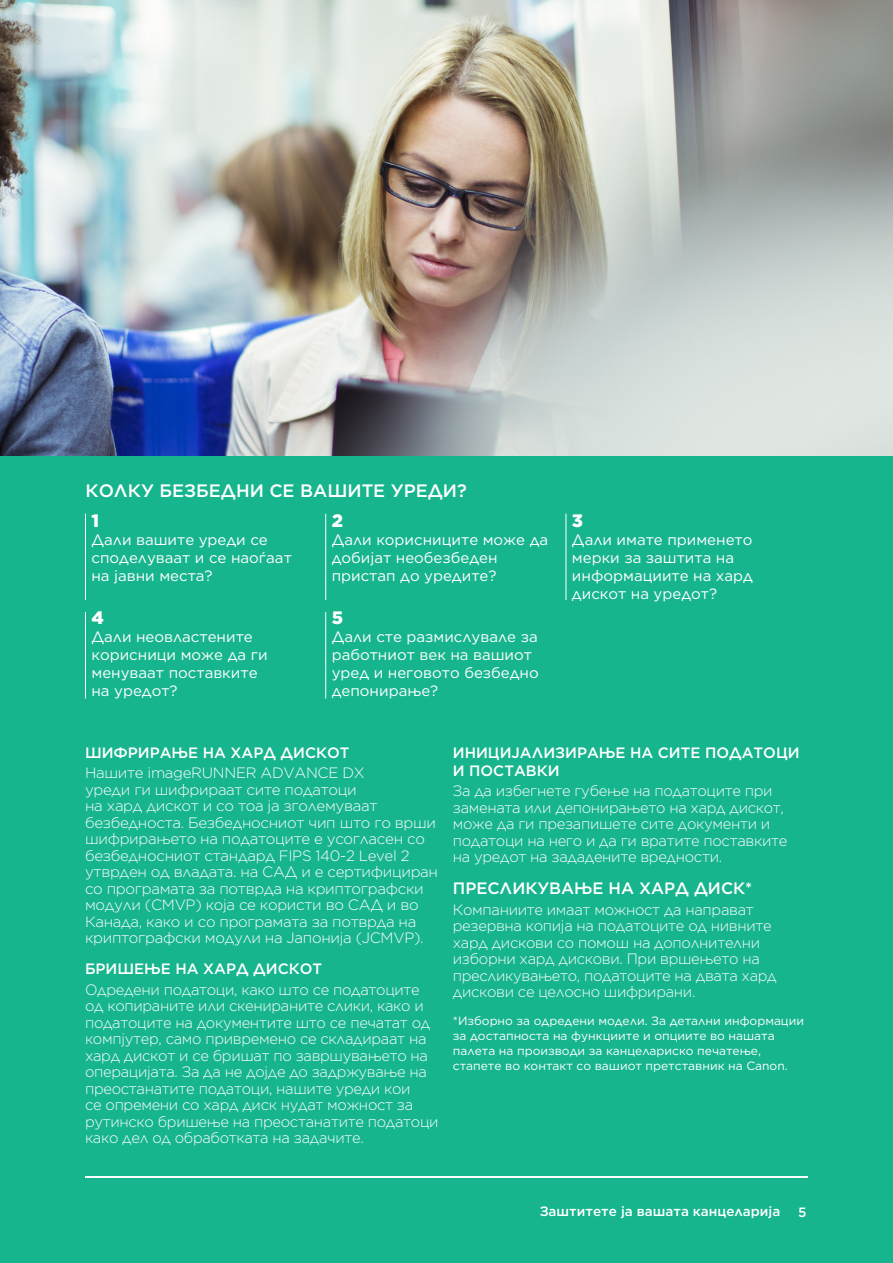
<style>
.page{position:relative;width:893px;height:1263px;background:#fff}
.page>*{position:absolute;margin:0;border:0;box-sizing:border-box;transform-origin:0 0}
.t1{font:500 18px "Gotham";color:#fff}
.t2{font:900 18px "Gotham";color:#fff}
.t3{font:500 16.5px "Gotham";color:#fff}
.t4{font:300 15px/16.5px "Gotham";letter-spacing:-.02em;color:#fff}
.t5{font:15px/18px "Gotham";color:#fff}
.t6{font:500 15px/18px "Gotham";color:#fff}
.t7{font:500 13.5px "Gotham";color:#fff}
.Body_Copy_4mm_Space{font:12px/15px "Gotham";color:#fff}
</style>
<div class="page">
<div style="left:0;top:425px;width:893px;height:838px;background:#16b58e"></div>
<img style="left:0;top:0;width:893px;height:455px">
<hr style="left:85px;top:1176px;width:723px;height:2px;background:#fff">
<hr style="left:85px;top:514px;width:1px;height:86px;background:#fff">
<hr style="left:325px;top:514px;width:1px;height:86px;background:#fff">
<hr style="left:566px;top:514px;width:1px;height:86px;background:#fff">
<hr style="left:85px;top:612px;width:1px;height:86px;background:#fff">
<hr style="left:325px;top:612px;width:1px;height:86px;background:#fff">
<p class="t1" style="left:85px;top:478px;width:383px">КОЛКУ БЕЗБЕДНИ СЕ ВАШИТЕ УРЕДИ?</p>
<p class="t2" style="left:91px;top:510px;width:9px">1</p>
<p class="t5" style="left:91px;top:530px;width:202px">Дали вашите уреди се споделуваат и се наоѓаат на јавни места?</p>
<p class="t2" style="left:332px;top:510px;width:13px">2</p>
<p class="t5" style="left:332px;top:530px;width:218px">Дали корисниците може да добијат необезбеден пристап до уредите?</p>
<p class="t2" style="left:91px;top:607px;width:14px">4</p>
<p class="t5" style="left:91px;top:627px;width:178px">Дали неовластените корисници може да ги менуваат поставките на уредот?</p>
<p class="t2" style="left:332px;top:607px;width:13px">5</p>
<p class="t5" style="left:332px;top:627px;width:209px">Дали сте размислувале за работниот век на вашиот уред и неговото безбедно депонирање?</p>
<p class="t2" style="left:572px;top:510px;width:13px">3</p>
<p class="t5" style="left:572px;top:530px;width:182px">Дали имате применето мерки за заштита на информациите на хард дискот на уредот?</p>
<p class="t6" style="left:85px;top:743px;width:266px">ШИФРИРАЊЕ НА ХАРД ДИСКОТ</p>
<p class="t4" style="left:85px;top:764px;width:355px">Нашите imageRUNNER ADVANCE DX<br>уреди ги шифрираат сите податоци<br>на хард дискот и со тоа ја зголемуваат безбедноста. Безбедносниот чип што го врши шифрирањето на податоците е усогласен со безбедносниот стандард FIPS 140-2 Level 2 утврден од владата. на САД и е сертифициран со програмата за потврда на криптографски модули (CMVP) која се користи во САД и во Канада, како и со програмата за потврда на криптографски модули на Јапонија (JCMVP).</p>
<p class="t6" style="left:85px;top:960px;width:239px">БРИШЕЊЕ НА ХАРД ДИСКОТ</p>
<p class="t4" style="left:85px;top:981px;width:355px">Одредени податоци, како што се податоците од копираните или скенираните слики, како и податоците на документите што се печатат од компјутер, само привремено се складираат на хард дискот и се бришат по завршувањето на операцијата. За да не дојде до задржување на преостанатите податоци, нашите уреди кои<br>се опремени со хард диск нудат можност за рутинско бришење на преостанатите податоци како дел од обработката на задачите.</p>
<p class="t6" style="left:453px;top:743px;width:348px">ИНИЦИЈАЛИЗИРАЊЕ НА СИТЕ ПОДАТОЦИ<br>И ПОСТАВКИ</p>
<p class="t4" style="left:453px;top:782px;width:336px">За да избегнете губење на податоците при замената или депонирањето на хард дискот, може да ги презапишете сите документи и податоци на него и да ги вратите поставките на уредот на зададените вредности.</p>
<p class="t3" style="left:453px;top:877px;width:301px">ПРЕСЛИКУВАЊЕ НА ХАРД ДИСК*</p>
<p class="t4" style="left:453px;top:901px;width:325px">Компаниите имаат можност да направат резервна копија на податоците од нивните хард дискови со помош на дополнителни изборни хард дискови. При вршењето на пресликувањето, податоците на двата хард дискови се целосно шифрирани.</p>
<p class="Body_Copy_4mm_Space" style="left:453px;top:1013px;width:353px">*Изборно за одредени модели. За детални информации за достапноста на функциите и опциите во нашата палета на производи за канцелариско печатење, стапете во контакт со вашиот претставник на Canon.</p>
<p class="t7" style="left:540px;top:1203px;width:242px">Заштитете ја вашата канцеларија</p>
<p class="t7" style="left:798px;top:1203px;width:10px">5</p>
</div>
